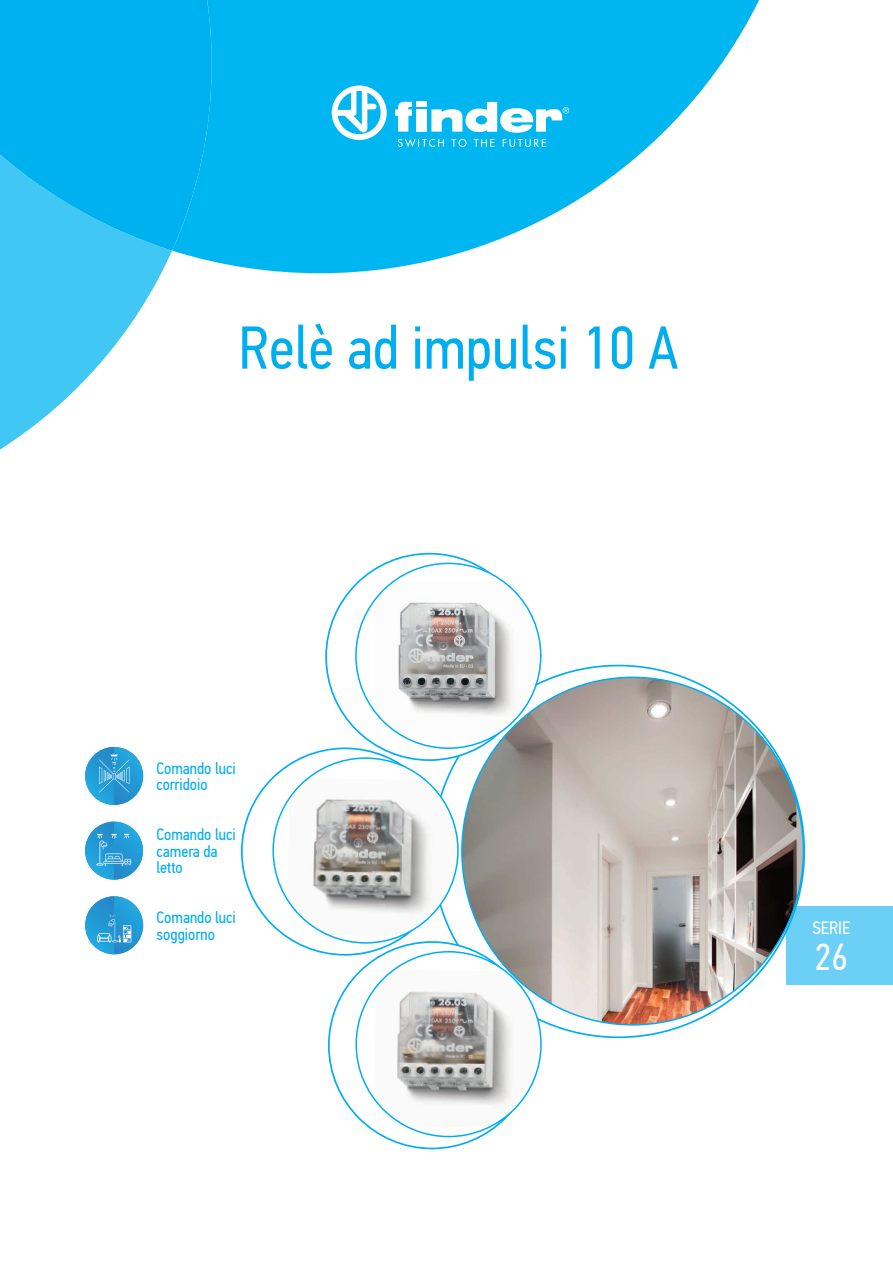
<style>
.page{position:relative;width:893px;height:1263px;background:#fff}
.page>*{position:absolute;margin:0;border:0;box-sizing:border-box;transform-origin:0 0}
.t1{font:60.6px "PF Din Text Cond Pro";color:#00aeef}
.t2{font:37.5px "PF Din Text Cond Pro";color:#fff}
.t3{font:18px "PF Din Text Cond Pro";color:#fff}
.t4{font:16.5px/16.5px "PF Din Text Cond Pro";color:#00aeef}
</style>
<div class="page">
<div style="left:787px;top:906px;width:106px;height:78px;background:#6bcff6"></div>
<img style="left:85px;top:896px;width:58px;height:58px">
<svg style="left:97px;top:915px;width:34px;height:27px"></svg>
<img style="left:85px;top:747px;width:58px;height:58px">
<svg style="left:99px;top:754px;width:30px;height:39px"></svg>
<img style="left:85px;top:822px;width:58px;height:58px">
<svg style="left:96px;top:834px;width:35px;height:32px"></svg>
<svg style="left:549px;top:665px;width:256px;height:373px"></svg>
<svg style="left:241px;top:553px;width:301px;height:596px"></svg>
<svg style="left:461px;top:676px;width:343px;height:349px"></svg>
<svg style="left:173px;top:0;width:586px;height:273px;fill:#00b6f0"></svg>
<svg style="left:0;top:251px;width:172px;height:198px;fill:#40c7f4"></svg>
<svg style="left:0;top:0;width:212px;height:251px;background:#08b4ef"></svg>
<svg style="left:332px;top:85px;width:55px;height:55px"></svg>
<svg style="left:431px;top:102px;width:138px;height:31px"></svg>
<svg style="left:395px;top:102px;width:17px;height:30px"></svg>
<div style="left:416px;top:109px;width:10px;height:23px;background:#fff"></div>
<div style="left:416px;top:102px;width:10px;height:5px;background:#fff"></div>
<svg style="left:398px;top:139px;width:46px;height:8px"></svg>
<svg style="left:452px;top:139px;width:15px;height:8px"></svg>
<svg style="left:474px;top:139px;width:20px;height:8px"></svg>
<svg style="left:503px;top:139px;width:43px;height:8px"></svg>
<h1 class="t1" style="left:238px;top:312px;width:441px">Relè ad impulsi 10 A</h1>
<p class="t4" style="left:156px;top:760px;width:81px">Comando luci corridoio</p>
<p class="t4" style="left:156px;top:826px;width:81px">Comando luci camera da letto</p>
<p class="t4" style="left:156px;top:909px;width:81px">Comando luci soggiorno</p>
<p class="t3" style="left:812px;top:917px;width:39px">SЕRIE</p>
<h2 class="t2" style="left:815px;top:935px;width:34px">26</h2>
</div>
